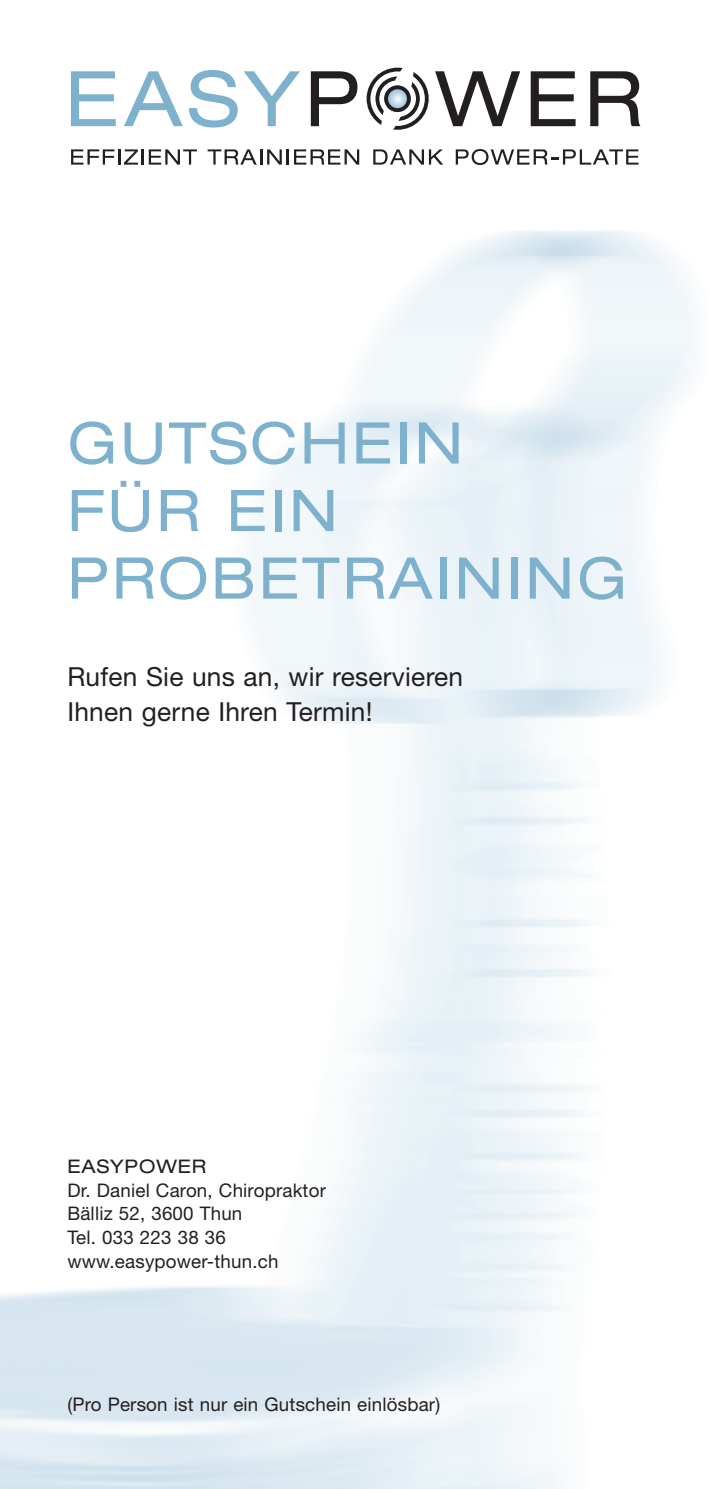
<style>
.page{position:relative;width:709px;height:1489px;background:#fff}
.page>*{position:absolute;margin:0;border:0;box-sizing:border-box;transform-origin:0 0}
.t1{font:expanded 57.5px/67.5px "Helvetica Neue";letter-spacing:.05em;color:#7db1cd}
.t2{font:26.25px/35px "Helvetica Neue";letter-spacing:.01em;color:#231f20}
.t3{font:18.75px/23.8px "Helvetica Neue";letter-spacing:.01em;color:#231f20}
.t4{font:expanded 18.75px "Helvetica Neue";letter-spacing:.05em;color:#231f20}
</style>
<div class="page">
<svg style="left:71px;top:71px;width:45px;height:55px"></svg>
<svg style="left:124px;top:71px;width:59px;height:55px"></svg>
<svg style="left:189px;top:70px;width:49px;height:57px"></svg>
<svg style="left:244px;top:71px;width:56px;height:55px"></svg>
<svg style="left:311px;top:71px;width:46px;height:55px"></svg>
<svg style="left:435px;top:71px;width:85px;height:55px"></svg>
<svg style="left:530px;top:71px;width:45px;height:55px"></svg>
<svg style="left:590px;top:71px;width:50px;height:55px"></svg>
<svg style="left:71px;top:149px;width:126px;height:16px"></svg>
<svg style="left:208px;top:149px;width:151px;height:16px"></svg>
<svg style="left:373px;top:149px;width:70px;height:16px"></svg>
<svg style="left:456px;top:149px;width:182px;height:16px"></svg>
<svg style="left:366px;top:67px;width:62px;height:63px"></svg>
<h1 class="t1" style="left:67px;top:408px;width:561px">GUTSCHEIN<br>FÜR EIN<br>PROBETRAINING</h1>
<h2 class="t2" style="left:67px;top:659px;width:397px">Rufen Sie uns an, wir reservieren<br>Ihnen gerne Ihren Termin!</h2>
<p class="t4" style="left:67px;top:1154px;width:140px">EASYPOWER</p>
<p class="t3" style="left:67px;top:1177px;width:260px">Dr. Daniel Caron, Chiropraktor<br>Bälliz 52, 3600 Thun<br>Tel. 033 223 38 36 www.easypower-thun.ch</p>
<p class="t3" style="left:67px;top:1391px;width:374px">(Pro Person ist nur ein Gutschein einlösbar)</p>
</div>
